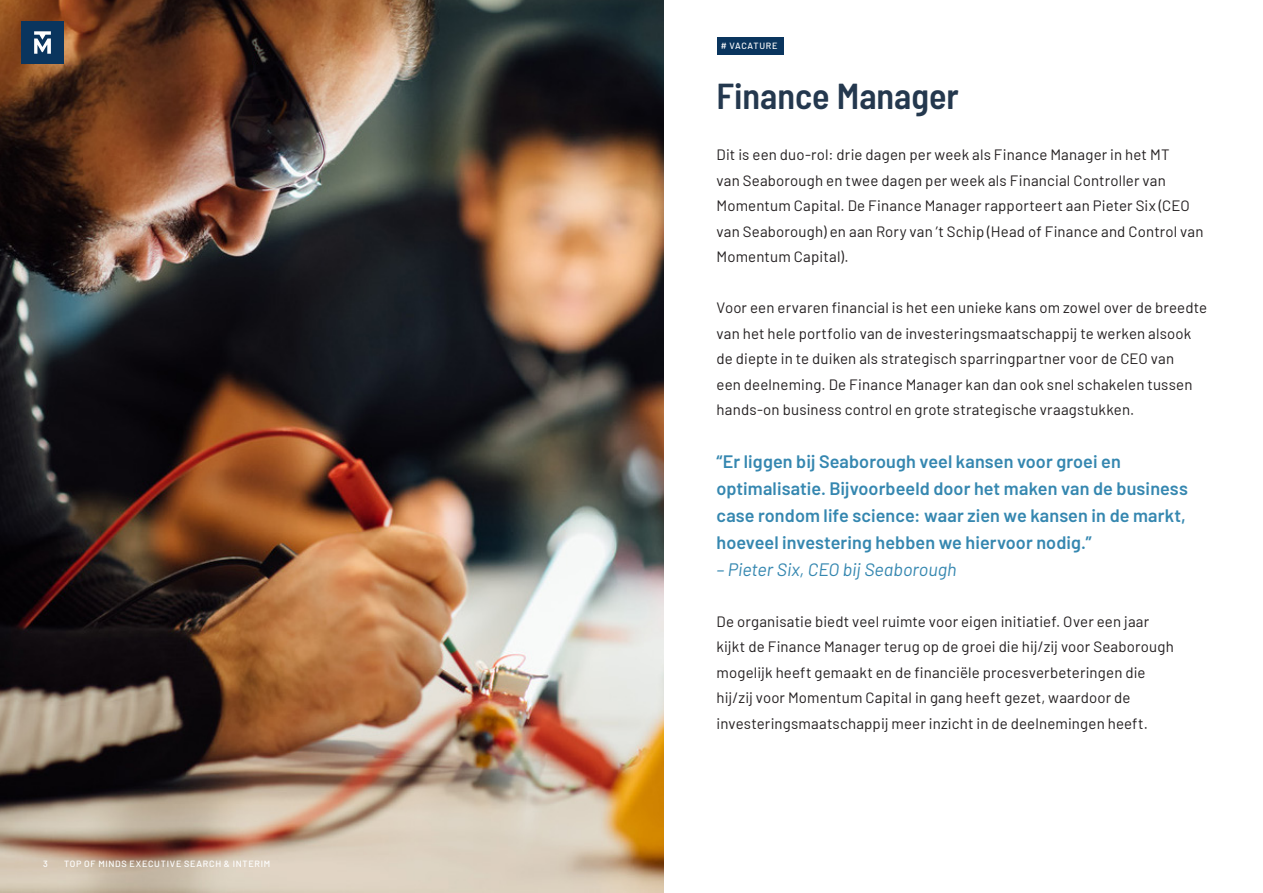
<style>
.page{position:relative;width:1263px;height:893px;background:#fff}
.page>*{position:absolute;margin:0;border:0;box-sizing:border-box;transform-origin:0 0}
.t1{font:600 semi-condensed 36px "Barlow";color:#24384e}
.t2{font:600 18px/27px "Barlow";letter-spacing:.005em;color:#3587b0}
.t3{font:italic 18px "Barlow";color:#3587b0}
.t4{font:15px/25.5px "Barlow";letter-spacing:.01em;color:#231f20}
.t5{font:500 9px "Barlow";letter-spacing:.08em;color:#fff}
</style>
<div class="page">
<div style="left:716px;top:37px;width:67px;height:17px;background:#0a355e"></div>
<img style="left:0;top:0;width:663px;height:893px">
<div style="left:21px;top:21px;width:43px;height:43px;background:#0a355e"></div>
<svg style="left:34px;top:31px;width:17px;height:23px"></svg>
<p class="t5" style="left:43px;top:857px;width:6px">3</p>
<p class="t5" style="left:64px;top:857px;width:208px">TOP OF MINDS EXECUTIVE SEARCH &amp; INTERIM</p>
<p class="t5" style="left:721px;top:39px;width:58px"># VACATURE</p>
<p class="t1" style="left:716px;top:70px;width:244px">Finance Manager</p>
<p class="t4" style="left:716px;top:141px;width:488px">Dit is een duo-rol: drie dagen per week als Finance Manager in het MT<br>van Seaborough en twee dagen per week als Financial Controller van Momentum Capital. De Finance Manager rapporteert aan Pieter Six (CEO van Seaborough) en aan Rory van ’t Schip (Head of Finance and Control van Momentum Capital).</p>
<p class="t4" style="left:716px;top:294px;width:492px">Voor een ervaren financial is het een unieke kans om zowel over de breedte van het hele portfolio van de investeringsmaatschappij te werken alsook de diepte in te duiken als strategisch sparringpartner voor de CEO van<br>een deelneming. De Finance Manager kan dan ook snel schakelen tussen hands-on business control en grote strategische vraagstukken.</p>
<p class="t2" style="left:716px;top:446px;width:473px">“Er liggen bij Seaborough veel kansen voor groei en optimalisatie. Bijvoorbeeld door het maken van de business case rondom life science: waar zien we kansen in de markt, hoeveel investering hebben we hiervoor nodig.”</p>
<p class="t3" style="left:716px;top:556px;width:242px">– Pieter Six, CEO bij Seaborough</p>
<p class="t4" style="left:716px;top:607px;width:459px">De organisatie biedt veel ruimte voor eigen initiatief. Over een jaar kijkt de Finance Manager terug op de groei die hij/zij voor Seaborough mogelijk heeft gemaakt en de financiële procesverbeteringen die hij/zij voor Momentum Capital in gang heeft gezet, waardoor de investeringsmaatschappij meer inzicht in de deelnemingen heeft.</p>
</div>
